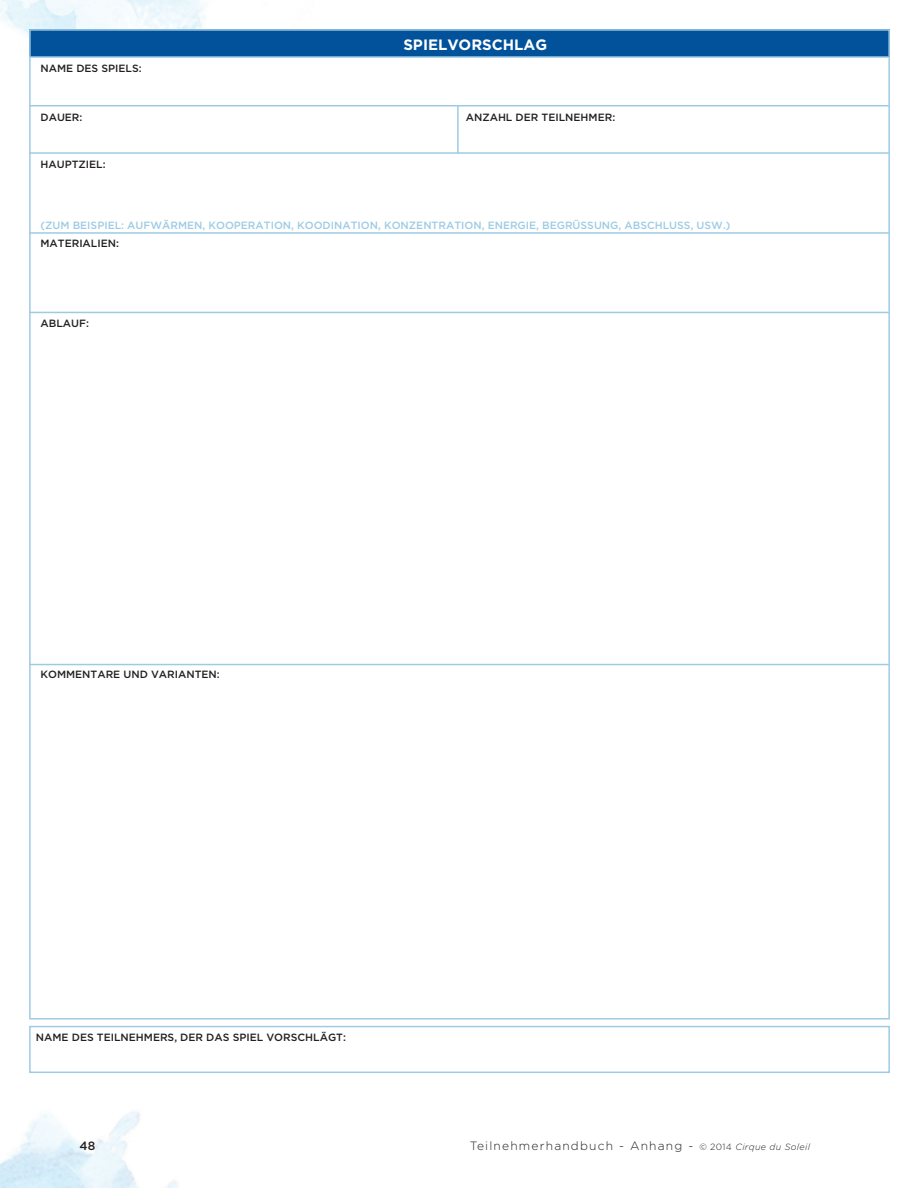
<style>
.page{position:relative;width:918px;height:1188px;background:#fff}
.page>*{position:absolute;margin:0;border:0;box-sizing:border-box;transform-origin:0 0}
.t1{font:700 15px "Gotham";color:#fff}
.t2{font:300 12px "Gotham";letter-spacing:.1em;color:#231f20}
.t3{font:500 12px "Gotham";color:#231f20}
.t4{font:500 10.5px "Gotham";color:#231f20}
.t5{font:500 10.5px "Gotham";color:#9ecbe4}
.s1{font-size:9px}
.s2{font-style:italic;font-size:9px}
</style>
<div class="page">
<img style="left:0;top:1111px;width:178px;height:77px">
<img style="left:0;top:0;width:205px;height:36px">
<div style="left:30px;top:30px;width:860px;height:27px;background:#01529b"></div>
<div style="left:29px;top:1026px;width:861px;height:47px;border:2px solid #9ecbe4"></div>
<hr style="left:29px;top:56px;width:859px;height:2px;background:#9ecbe4">
<hr style="left:29px;top:105px;width:860px;height:1px;background:#9ecbe4">
<hr style="left:29px;top:152px;width:860px;height:2px;background:#9ecbe4">
<hr style="left:29px;top:312px;width:860px;height:1px;background:#9ecbe4">
<hr style="left:29px;top:232px;width:860px;height:2px;background:#9ecbe4">
<hr style="left:29px;top:664px;width:860px;height:1px;background:#9ecbe4">
<hr style="left:457px;top:106px;width:2px;height:47px;background:#9ecbe4">
<p class="t4" style="left:40px;top:63px;width:103px">NAME DES SPIELS:</p>
<p class="t4" style="left:40px;top:111px;width:44px">DAUER:</p>
<p class="t4" style="left:40px;top:158px;width:67px">HAUPTZIEL:</p>
<h1 class="t1" style="left:403px;top:36px;width:145px">SPIELVORSCHLAG</h1>
<p class="t4" style="left:466px;top:111px;width:151px">ANZAHL DER TEILNEHMER:</p>
<p class="t5" style="left:40px;top:219px;width:691px">(ZUM BEISPIEL: AUFWÄRMEN, KOOPERATION, KOODINATION, KONZENTRATION, ENERGIE, BEGRÜSSUNG, ABSCHLUSS, USW.)</p>
<p class="t4" style="left:40px;top:238px;width:80px">MATERIALIEN:</p>
<p class="t4" style="left:40px;top:318px;width:50px">ABLAUF:</p>
<p class="t4" style="left:40px;top:669px;width:181px">KOMMENTARE UND VARIANTEN:</p>
<p class="t4" style="left:36px;top:1031px;width:312px">NAME DES TEILNEHMERS, DER DAS SPIEL VORSCHLÄGT:</p>
<p class="t3" style="left:80px;top:1139px;width:17px">48</p>
<p class="t2" style="left:470px;top:1140px;width:342px">Teilnehmerhandbuch - Anhang - <span class="s1">© 2014</span> <span class="s2">Cirque du Soleil</span></p>
</div>
